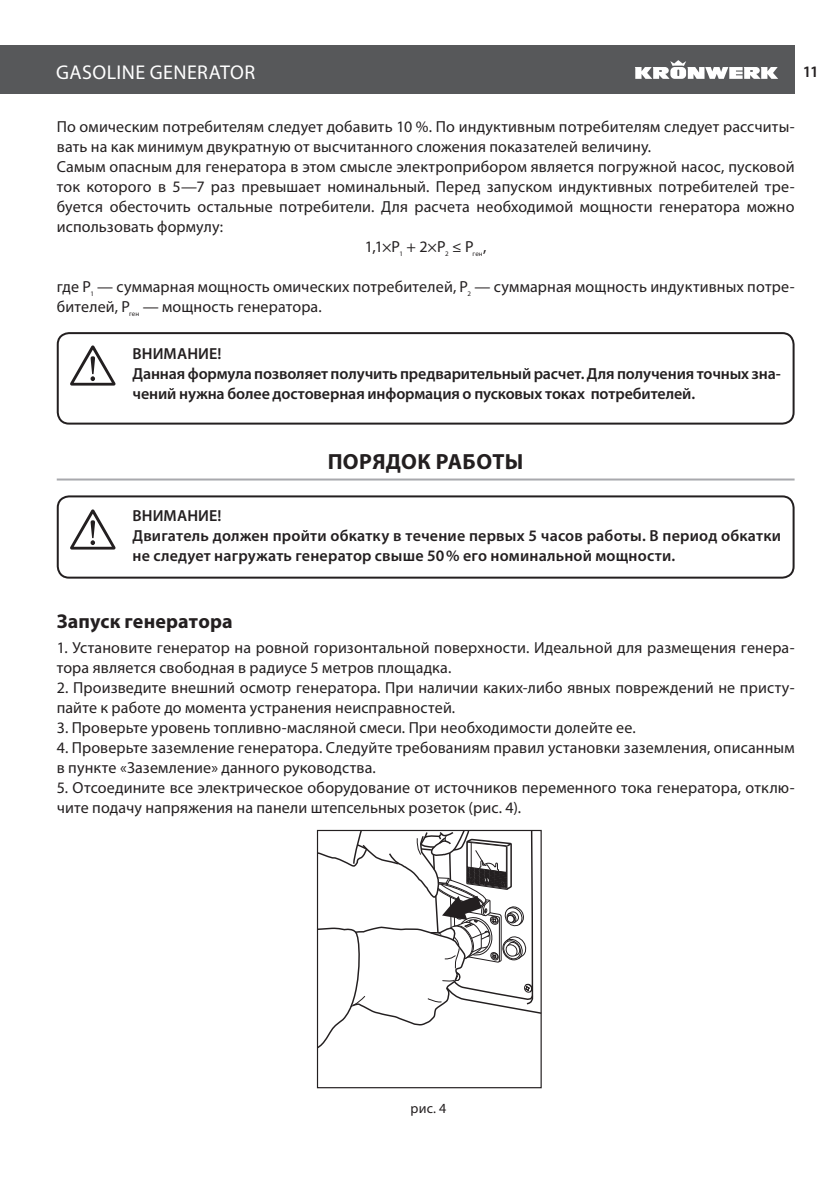
<style>
.page{position:relative;width:840px;height:1191px;background:#fff}
.page>*{position:absolute;margin:0;border:0;box-sizing:border-box;transform-origin:0 0}
.Заголовок{font:700 22px "Myriad Pro";letter-spacing:.015em;color:#231f20}
.t1{font:20px "Myriad Pro";letter-spacing:.02em;color:#fff}
.Подзаголовок{font:700 20px "Myriad Pro";letter-spacing:.005em;color:#231f20}
.Текст{font:16px/20px "Myriad Pro";letter-spacing:.01em;color:#231f20}
.в_рамке{font:600 16px/20px "Myriad Pro";color:#231f20}
.рис{font:14px "Myriad Pro";color:#231f20}
.Текст-2{font:7px "Myriad Pro";letter-spacing:.015em;color:#231f20}
</style>
<div class="page">
<div style="left:0;top:45px;width:794px;height:49px;background:#57585a"></div>
<svg style="left:635px;top:60px;width:142px;height:19px"></svg>
<hr style="left:57px;top:478px;width:737px;height:2px;background:#a8a9ad">
<svg style="left:70px;top:345px;width:45px;height:40px"></svg>
<div style="left:57px;top:332px;width:737px;height:92px;border:2px solid #231f20;border-radius:11px"></div>
<svg style="left:70px;top:509px;width:45px;height:40px"></svg>
<div style="left:57px;top:495px;width:737px;height:83px;border:2px solid #231f20;border-radius:11px"></div>
<svg style="left:316px;top:829px;width:226px;height:220px"></svg>
<p class="t1" style="left:56px;top:59px;width:200px">GASOLINE GENERATOR</p>
<p class="в_рамке" style="left:802px;top:61px;width:17px">11</p>
<p class="Текст" style="left:57px;top:116px;width:739px">По омическим потребителям следует добавить 10 %. По индуктивным потребителям следует рассчиты&shy;вать на как минимум двукратную от высчитанного сложения показателей величину.</p>
<p class="Текст" style="left:57px;top:156px;width:739px;text-align:justify">Самым опасным для генератора в этом смысле электроприбором является погружной насос, пусковой ток которого в 5—7 раз превышает номинальный. Перед запуском индуктивных потребителей тре&shy;буется обесточить остальные потребители. Для расчета необходимой мощности генератора можно использовать формулу:</p>
<p class="Текст" style="left:364px;top:236px;width:110px">1,1×Р + 2×Р ≤ P</p>
<p class="Текст-2" style="left:399px;top:249px;width:5px">1</p>
<p class="Текст-2" style="left:445px;top:249px;width:5px">2</p>
<p class="Текст-2" style="left:472px;top:249px;width:12px">ген</p>
<p class="Текст" style="left:483px;top:236px;width:5px">,</p>
<p class="Текст" style="left:57px;top:276px;width:739px">где Р — суммарная мощность омических потребителей, Р — суммарная мощность индуктивных потре-</p>
<p class="Текст-2" style="left:90px;top:289px;width:5px">1</p>
<p class="Текст-2" style="left:467px;top:289px;width:5px">2</p>
<p class="Текст" style="left:57px;top:296px;width:75px">бителей, P</p>
<p class="Текст-2" style="left:129px;top:309px;width:12px">ген</p>
<p class="Текст" style="left:143px;top:296px;width:180px">— мощность генератора.</p>
<p class="в_рамке" style="left:132px;top:343px;width:90px">ВНИМАНИЕ!</p>
<p class="в_рамке" style="left:132px;top:363px;width:649px">Данная формула позволяет получить предварительный расчет. Для получения точных зна&shy;чений нужна более достоверная информация о пусковых токах потребителей.</p>
<p class="Заголовок" style="left:327px;top:447px;width:197px">ПОРЯДОК РАБОТЫ</p>
<p class="в_рамке" style="left:132px;top:505px;width:90px">ВНИМАНИЕ!</p>
<p class="в_рамке" style="left:132px;top:525px;width:649px">Двигатель должен пройти обкатку в течение первых 5 часов работы. В период обкатки не следует нагружать генератор свыше 50% его номинальной мощности.</p>
<p class="Подзаголовок" style="left:57px;top:608px;width:177px">Запуск генератора</p>
<p class="Текст" style="left:57px;top:637px;width:739px">1. Установите генератор на ровной горизонтальной поверхности. Идеальной для размещения генера&shy;тора является свободная в радиусе 5 метров площадка.</p>
<p class="Текст" style="left:57px;top:677px;width:739px">2. Произведите внешний осмотр генератора. При наличии каких-либо явных повреждений не присту&shy;пайте к работе до момента устранения неисправностей.</p>
<p class="Текст" style="left:57px;top:717px;width:580px">3. Проверьте уровень топливно-масляной смеси. При необходимости долейте ее.</p>
<p class="Текст" style="left:57px;top:737px;width:739px">4. Проверьте заземление генератора. Следуйте требованиям правил установки заземления, описанным в пункте «Заземление» данного руководства.</p>
<p class="Текст" style="left:57px;top:777px;width:739px">5. Отсоедините все электрическое оборудование от источников переменного тока генератора, отклю&shy;чите подачу напряжения на панели штепсельных розеток (рис. 4).</p>
<p class="рис" style="left:410px;top:1099px;width:37px">рис. 4</p>
</div>
